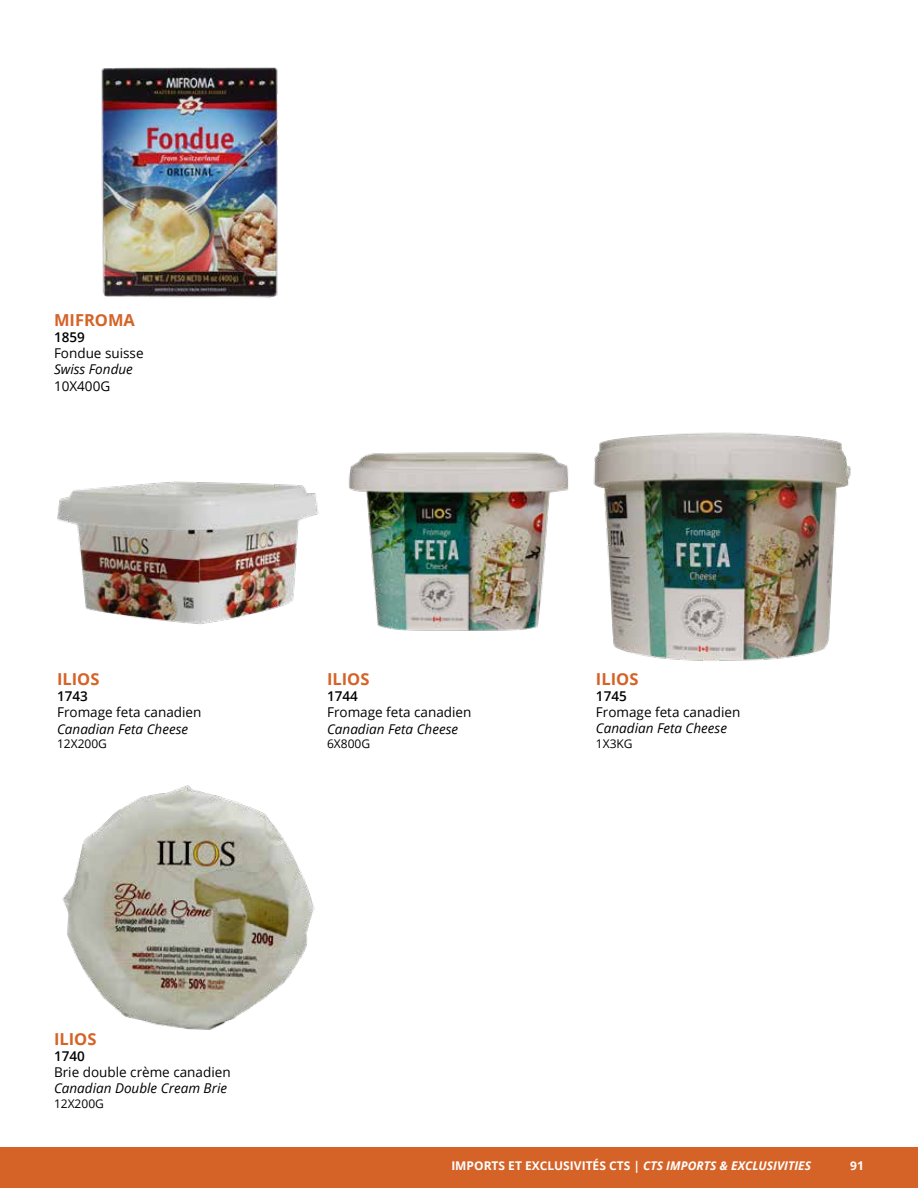
<style>
.page{position:relative;width:918px;height:1188px;background:#fff}
.page>*{position:absolute;margin:0;border:0;box-sizing:border-box;transform-origin:0 0}
.t1{font:700 16.5px "Open Sans";color:#d56328}
.t2{font:700 16.5px "Open Sans";color:#d56227}
.t3{font:13.5px "Open Sans";color:#000}
.t4{font:italic 13.5px "Open Sans";color:#000}
.t5{font:600 13.5px "Open Sans";color:#000}
.t6{font:700 12px "Open Sans";color:#fff}
.t7{font:12px "Open Sans";color:#000}
.s1{font-style:italic}
</style>
<div class="page">
<img style="left:348px;top:452px;width:221px;height:179px">
<img style="left:57px;top:481px;width:262px;height:143px">
<img style="left:593px;top:432px;width:258px;height:229px">
<img style="left:62px;top:785px;width:253px;height:245px">
<div style="left:0;top:1148px;width:918px;height:40px;background:#d56227"></div>
<img style="left:101px;top:67px;width:177px;height:231px">
<p class="t1" style="left:54px;top:308px;width:83px">MIFROMA</p>
<p class="t5" style="left:54px;top:328px;width:32px">1859</p>
<p class="t3" style="left:54px;top:344px;width:91px">Fondue suisse</p>
<p class="t4" style="left:54px;top:360px;width:80px">Swiss Fondue</p>
<p class="t3" style="left:54px;top:376px;width:58px">10X400G</p>
<p class="t1" style="left:57px;top:667px;width:44px">ILIOS</p>
<p class="t5" style="left:57px;top:687px;width:32px">1743</p>
<p class="t3" style="left:57px;top:703px;width:146px">Fromage feta canadien</p>
<p class="t4" style="left:57px;top:719px;width:133px">Canadian Feta Cheese</p>
<p class="t7" style="left:57px;top:735px;width:51px">12X200G</p>
<p class="t1" style="left:327px;top:667px;width:44px">ILIOS</p>
<p class="t5" style="left:327px;top:687px;width:32px">1744</p>
<p class="t3" style="left:327px;top:703px;width:146px">Fromage feta canadien</p>
<p class="t4" style="left:327px;top:719px;width:133px">Canadian Feta Cheese</p>
<p class="t7" style="left:327px;top:735px;width:45px">6X800G</p>
<p class="t2" style="left:596px;top:667px;width:44px">ILIOS</p>
<p class="t5" style="left:596px;top:687px;width:32px">1745</p>
<p class="t3" style="left:596px;top:703px;width:146px">Fromage feta canadien</p>
<p class="t4" style="left:596px;top:719px;width:133px">Canadian Feta Cheese</p>
<p class="t7" style="left:596px;top:735px;width:38px">1X3KG</p>
<p class="t1" style="left:54px;top:1027px;width:44px">ILIOS</p>
<p class="t5" style="left:54px;top:1047px;width:32px">1740</p>
<p class="t3" style="left:54px;top:1063px;width:178px">Brie double crème canadien</p>
<p class="t4" style="left:54px;top:1079px;width:175px">Canadian Double Cream Brie</p>
<p class="t7" style="left:54px;top:1095px;width:51px">12X200G</p>
<p class="t6" style="left:451px;top:1157px;width:361px">IMPORTS ET EXCLUSIVITÉS CTS | <span class="s1">CTS IMPORTS &amp; EXCLUSIVITIES</span></p>
<p class="t6" style="left:850px;top:1157px;width:15px">91</p>
</div>
